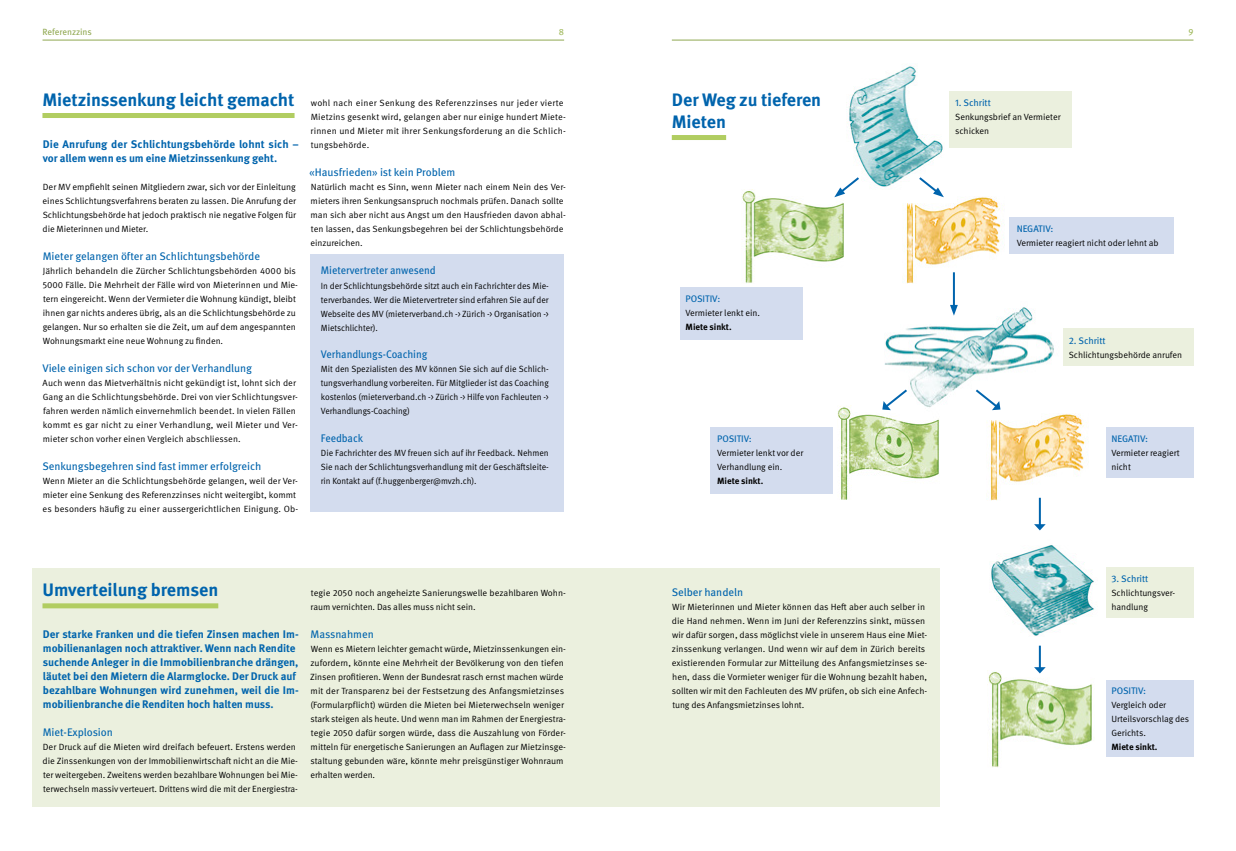
<style>
.page{position:relative;width:1236px;height:851px;background:#fff}
.page>*{position:absolute;margin:0;border:0;box-sizing:border-box;transform-origin:0 0}
.t1{font:700 18px/22px "Meta OT";letter-spacing:-.005em;color:#0064ad}
.t2{font:700 11px/14px "Meta OT";letter-spacing:-.005em;color:#0064ad}
.t3{font:11px "Meta OT";letter-spacing:-.005em;color:#0064ad}
.t4{font:11px "Meta OT";letter-spacing:-.005em;color:#0064ad;scale:.95 1}
.t5{font:9.5px "Meta OT";letter-spacing:-.005em;color:#0064ad}
.t6{font:9px/14px "Meta OT Norm";letter-spacing:-.005em;color:#000}
.t7{font:9px/14px "Meta OT Norm";letter-spacing:-.005em;color:#000;text-align:justify;scale:.96 1}
.t8{font:9px/14px "Meta OT Norm";letter-spacing:.015em;color:#000}
.t9{font:700 9px "Meta OT";letter-spacing:-.005em;color:#000}
.t10{font:9px "Meta OT";letter-spacing:-.005em;color:#90a851}
.t11{font:9px "Meta OT";color:#9db757}
</style>
<div class="page">
<img style="left:741px;top:189px;width:103px;height:95px">
<img style="left:837px;top:405px;width:102px;height:95px">
<img style="left:987px;top:670px;width:106px;height:97px">
<img style="left:877px;top:302px;width:177px;height:110px">
<img style="left:902px;top:196px;width:103px;height:89px">
<img style="left:988px;top:413px;width:101px;height:89px">
<img style="left:847px;top:65px;width:96px;height:122px">
<img style="left:991px;top:545px;width:104px;height:91px">
<div style="left:949px;top:91px;width:122px;height:57px;background:#ebf0de"></div>
<div style="left:680px;top:287px;width:122px;height:52px;background:#d3dcee"></div>
<div style="left:1063px;top:328px;width:130px;height:38px;background:#ebf0de"></div>
<div style="left:710px;top:427px;width:123px;height:67px;background:#d3dcee"></div>
<div style="left:1106px;top:427px;width:87px;height:51px;background:#d3dcee"></div>
<div style="left:1106px;top:567px;width:87px;height:51px;background:#ebf0de"></div>
<div style="left:1106px;top:679px;width:87px;height:77px;background:#d3dcee"></div>
<div style="left:32px;top:568px;width:908px;height:238px;background:#ebf0de"></div>
<hr style="left:672px;top:40px;width:521px;height:1px;background:#90a851">
<hr style="left:43px;top:40px;width:521px;height:1px;background:#90a851">
<div style="left:42px;top:113px;width:253px;height:5px;background:#b1cd61"></div>
<div style="left:672px;top:135px;width:54px;height:5px;background:#b1cd61"></div>
<div style="left:42px;top:603px;width:176px;height:5px;background:#b1cd61"></div>
<div style="left:310px;top:254px;width:254px;height:257px;background:#d3dcee"></div>
<div style="left:1009px;top:218px;width:165px;height:36px;background:#d3dcee"></div>
<svg style="left:917px;top:175px;width:27px;height:22px"></svg>
<svg style="left:974px;top:387px;width:26px;height:23px"></svg>
<svg style="left:834px;top:175px;width:27px;height:22px"></svg>
<svg style="left:882px;top:387px;width:27px;height:23px"></svg>
<hr style="left:953px;top:272px;width:2px;height:37px;background:#0064ad">
<svg style="left:950px;top:305px;width:8px;height:10px"></svg>
<hr style="left:1039px;top:497px;width:2px;height:29px;background:#0064ad">
<svg style="left:1034px;top:524px;width:12px;height:6px"></svg>
<hr style="left:1039px;top:645px;width:2px;height:24px;background:#0064ad">
<svg style="left:1034px;top:667px;width:12px;height:6px"></svg>
<p class="t10" style="left:43px;top:27px;width:51px">Referenzzins</p>
<p class="t11" style="left:559px;top:27px;width:7px">8</p>
<p class="t11" style="left:1188px;top:27px;width:7px">9</p>
<h1 class="t1" style="left:42px;top:89px;width:254px">Mietzinssenkung leicht gemacht</h1>
<p class="t2" style="left:43px;top:137px;width:258px">Die Anrufung der Schlichtungsbehörde lohnt sich – vor allem wenn es um eine Mietzinssenkung geht.</p>
<p class="t6" style="left:43px;top:180px;width:255px;text-align:justify">Der MV empfiehlt seinen Mitgliedern zwar, sich vor der Einleitung eines Schlichtungsverfahrens beraten zu lassen. Die Anrufung der Schlichtungsbehörde hat jedoch praktisch nie negative Folgen für die Mieterinnen und Mieter.</p>
<p class="t3" style="left:43px;top:249px;width:219px">Mieter gelangen öfter an Schlichtungsbehörde</p>
<p class="t6" style="left:43px;top:264px;width:257px">Jährlich behandeln die Zürcher Schlichtungsbehörden 4000 bis 5000 Fälle. Die Mehrheit der Fälle wird von Mieterinnen und Mie&shy;tern eingereicht. Wenn der Vermieter die Wohnung kündigt, bleibt ihnen gar nichts anderes übrig, als an die Schlichtungsbehörde zu gelangen. Nur so erhalten sie die Zeit, um auf dem angespannten Wohnungsmarkt eine neue Wohnung zu finden.</p>
<p class="t3" style="left:42px;top:361px;width:211px">Viele einigen sich schon vor der Verhandlung</p>
<p class="t6" style="left:43px;top:376px;width:257px">Auch wenn das Mietverhältnis nicht gekündigt ist, lohnt sich der Gang an die Schlichtungsbehörde. Drei von vier Schlichtungsver&shy;fahren werden nämlich einvernehmlich beendet. In vielen Fällen kommt es gar nicht zu einer Verhandlung, weil Mieter und Ver&shy;mieter schon vorher einen Vergleich abschliessen.</p>
<p class="t3" style="left:42px;top:459px;width:221px">Senkungsbegehren sind fast immer erfolgreich</p>
<p class="t6" style="left:43px;top:474px;width:257px">Wenn Mieter an die Schlichtungsbehörde gelangen, weil der Ver&shy;mieter eine Senkung des Referenzzinses nicht weitergibt, kommt es besonders häufig zu einer aussergerichtlichen Einigung. Ob-</p>
<p class="t8" style="left:311px;top:96px;width:257px">wohl nach einer Senkung des Referenzzinses nur jeder vierte Mietzins gesenkt wird, gelangen aber nur einige hundert Miete&shy;rinnen und Mieter mit ihrer Senkungsforderung an die Schlich&shy;tungsbehörde.</p>
<p class="t3" style="left:309px;top:165px;width:148px">«Hausfrieden» ist kein Problem</p>
<p class="t6" style="left:310px;top:180px;width:257px">Natürlich macht es Sinn, wenn Mieter nach einem Nein des Ver&shy;mieters ihren Senkungsanspruch nochmals prüfen. Danach sollte man sich aber nicht aus Angst um den Hausfrieden davon abhal&shy;ten lassen, das Senkungsbegehren bei der Schlichtungsbehörde einzureichen.</p>
<p class="t4" style="left:321px;top:263px;width:122px">Mietervertreter anwesend</p>
<p class="t7" style="left:321px;top:279px;width:239px">In der Schlichtungsbehörde sitzt auch ein Fachrichter des Mie&shy;terverbandes. Wer die Mietervertreter sind erfahren Sie auf der Webseite des MV (mieterverband.ch -&gt; Zürich -&gt; Organisation -&gt; Mietschlichter).</p>
<p class="t4" style="left:321px;top:347px;width:114px">Verhandlungs-Coaching</p>
<p class="t7" style="left:321px;top:362px;width:239px">Mit den Spezialisten des MV können Sie sich auf die Schlich&shy;tungsverhandlung vorbereiten. Für Mitglieder ist das Coaching kostenlos (mieterverband.ch -&gt; Zürich -&gt; Hilfe von Fachleuten -&gt; Verhandlungs-Coaching)</p>
<p class="t4" style="left:321px;top:431px;width:46px">Feedback</p>
<p class="t7" style="left:321px;top:446px;width:239px">Die Fachrichter des MV freuen sich auf ihr Feedback. Nehmen Sie nach der Schlichtungsverhandlung mit der Geschäftsleite&shy;rin Kontakt auf (f.huggenberger@mvzh.ch).</p>
<h1 class="t1" style="left:42px;top:579px;width:177px">Umverteilung bremsen</h1>
<p class="t2" style="left:43px;top:627px;width:257px">Der starke Franken und die tiefen Zinsen machen Im&shy;mobilienanlagen noch attraktiver. Wenn nach Rendite suchende Anleger in die Immobilienbranche drängen, läutet bei den Mietern die Alarmglocke. Der Druck auf bezahlbare Wohnungen wird zunehmen, weil die Im&shy;mobilienbranche die Renditen hoch halten muss.</p>
<p class="t3" style="left:43px;top:725px;width:72px">Miet-Explosion</p>
<p class="t6" style="left:43px;top:740px;width:257px">Der Druck auf die Mieten wird dreifach befeuert. Erstens werden die Zinssenkungen von der Immobilienwirtschaft nicht an die Mie&shy;ter weitergeben. Zweitens werden bezahlbare Wohnungen bei Mie&shy;terwechseln massiv verteuert. Drittens wird die mit der Energiestra-</p>
<p class="t6" style="left:311px;top:586px;width:257px">tegie 2050 noch angeheizte Sanierungswelle bezahlbaren Wohn&shy;raum vernichten. Das alles muss nicht sein.</p>
<p class="t3" style="left:311px;top:627px;width:65px">Massnahmen</p>
<p class="t6" style="left:310px;top:642px;width:257px">Wenn es Mietern leichter gemacht würde, Mietzinssenkungen ein&shy;zufordern, könnte eine Mehrheit der Bevölkerung von den tiefen Zinsen profitieren. Wenn der Bundesrat rasch ernst machen würde mit der Transparenz bei der Festsetzung des Anfangsmietzinses (Formularpflicht) würden die Mieten bei Mieterwechseln weniger stark steigen als heute. Und wenn man im Rahmen der Energiestra&shy;tegie 2050 dafür sorgen würde, dass die Auszahlung von Förder&shy;mitteln für energetische Sanierungen an Auflagen zur Mietzinsge&shy;staltung gebunden wäre, könnte mehr preisgünstiger Wohnraum erhalten werden.</p>
<h1 class="t1" style="left:672px;top:89px;width:151px">Der Weg zu tieferen<br>Mieten</h1>
<p class="t5" style="left:955px;top:97px;width:37px">1. Schritt</p>
<p class="t6" style="left:955px;top:110px;width:107px">Senkungsbrief an Vermieter schicken</p>
<p class="t5" style="left:686px;top:293px;width:36px">POSITIV:</p>
<p class="t6" style="left:686px;top:306px;width:76px">Vermieter lenkt ein.</p>
<p class="t9" style="left:686px;top:321px;width:48px">Miete sinkt.</p>
<p class="t5" style="left:717px;top:433px;width:36px">POSITIV:</p>
<p class="t6" style="left:717px;top:446px;width:88px">Vermieter lenkt vor der<br>Verhandlung ein.</p>
<p class="t9" style="left:717px;top:475px;width:48px">Miete sinkt.</p>
<p class="t3" style="left:672px;top:585px;width:73px">Selber handeln</p>
<p class="t6" style="left:672px;top:600px;width:257px">Wir Mieterinnen und Mieter können das Heft aber auch selber in die Hand nehmen. Wenn im Juni der Referenzzins sinkt, müssen wir dafür sorgen, dass möglichst viele in unserem Haus eine Miet&shy;zinssenkung verlangen. Und wenn wir auf dem in Zürich bereits existierenden Formular zur Mitteilung des Anfangsmietzinses se&shy;hen, dass die Vormieter weniger für die Wohnung bezahlt haben, sollten wir mit den Fachleuten des MV prüfen, ob sich eine Anfech&shy;tung des Anfangsmietzinses lohnt.</p>
<p class="t5" style="left:1017px;top:223px;width:38px">NEGATIV:</p>
<p class="t6" style="left:1017px;top:236px;width:144px">Vermieter reagiert nicht oder lehnt ab</p>
<p class="t5" style="left:1069px;top:335px;width:39px">2. Schritt</p>
<p class="t6" style="left:1069px;top:348px;width:115px">Schlichtungsbehörde anrufen</p>
<p class="t5" style="left:1111px;top:433px;width:38px">NEGATIV:</p>
<p class="t6" style="left:1111px;top:446px;width:70px">Vermieter reagiert nicht</p>
<p class="t5" style="left:1111px;top:573px;width:38px">3. Schritt</p>
<p class="t6" style="left:1111px;top:586px;width:65px">Schlichtungsver&shy;handlung</p>
<p class="t5" style="left:1111px;top:685px;width:36px">POSITIV:</p>
<p class="t6" style="left:1111px;top:698px;width:79px">Vergleich oder<br>Urteilsvorschlag des<br>Gerichts.</p>
<p class="t9" style="left:1111px;top:741px;width:48px">Miete sinkt.</p>
</div>
